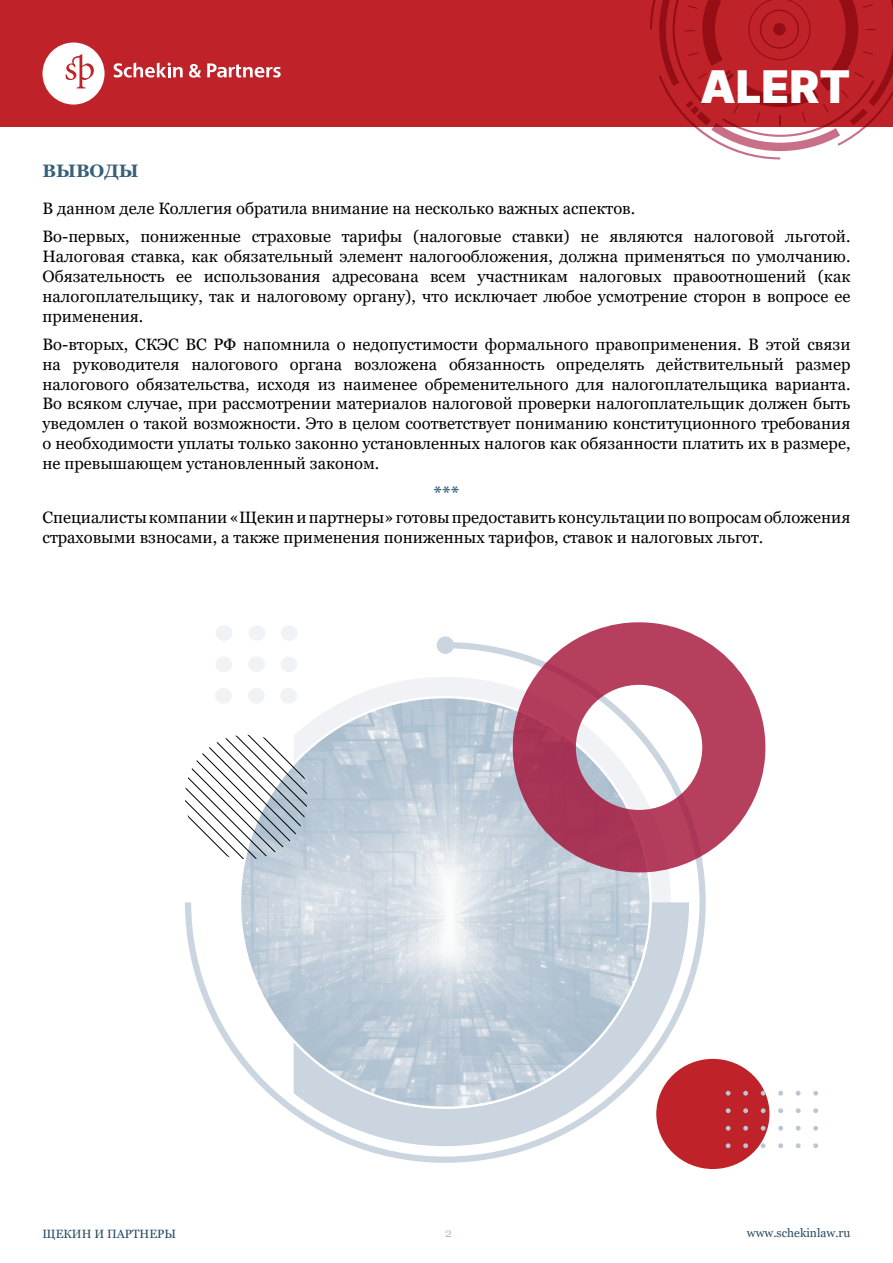
<style>
.page{position:relative;width:893px;height:1263px;background:#fff}
.page>*{position:absolute;margin:0;border:0;box-sizing:border-box;transform-origin:0 0}
.t1{font:45px "Inter";color:#fff}
.t2{font:700 18px "Georgia";color:#39607a}
.t3{font:16.5px/19.8px "Georgia";color:#000}
.t4{font:12px "Georgia";color:#284962}
.t5{font:12px "Georgia";color:#a8bdcc}
</style>
<div class="page">
<div style="left:0;top:0;width:893px;height:127px;background:#bf2228"></div>
<svg style="left:650px;top:0;width:243px;height:159px"></svg>
<svg style="left:43px;top:43px;width:62px;height:62px"></svg>
<svg style="left:189px;top:64px;width:12px;height:14px"></svg>
<svg style="left:207px;top:63px;width:74px;height:15px"></svg>
<svg style="left:114px;top:62px;width:69px;height:16px"></svg>
<div style="left:437px;top:636px;width:17px;height:18px;background:#cad5df;border-radius:50%"></div>
<svg style="left:185px;top:642px;width:521px;height:521px"></svg>
<svg style="left:185px;top:735px;width:122px;height:124px"></svg>
<div style="left:280px;top:688px;width:17px;height:16px;background:#eff3f6;border-radius:50%"></div>
<div style="left:248px;top:688px;width:17px;height:16px;background:#eff3f6;border-radius:50%"></div>
<div style="left:215px;top:688px;width:17px;height:16px;background:#eff3f6;border-radius:50%"></div>
<div style="left:281px;top:656px;width:16px;height:16px;background:#eff3f6;border-radius:50%"></div>
<div style="left:248px;top:656px;width:17px;height:16px;background:#eff3f6;border-radius:50%"></div>
<div style="left:215px;top:656px;width:17px;height:16px;background:#eff3f6;border-radius:50%"></div>
<div style="left:281px;top:625px;width:17px;height:16px;background:#eff3f6;border-radius:50%"></div>
<div style="left:249px;top:625px;width:16px;height:16px;background:#eff3f6;border-radius:50%"></div>
<div style="left:216px;top:625px;width:16px;height:16px;background:#eff3f6;border-radius:50%"></div>
<div style="left:656px;top:1059px;width:113px;height:110px;background:#bf2228;border-radius:50%"></div>
<svg style="left:507px;top:622px;width:259px;height:252px"></svg>
<svg style="left:813px;top:1091px;width:5px;height:4px"></svg>
<svg style="left:813px;top:1126px;width:5px;height:5px"></svg>
<svg style="left:813px;top:1108px;width:5px;height:5px"></svg>
<svg style="left:813px;top:1143px;width:5px;height:5px"></svg>
<svg style="left:743px;top:1091px;width:5px;height:4px"></svg>
<svg style="left:743px;top:1126px;width:5px;height:5px"></svg>
<svg style="left:743px;top:1108px;width:5px;height:5px"></svg>
<svg style="left:743px;top:1143px;width:5px;height:5px"></svg>
<svg style="left:778px;top:1091px;width:5px;height:4px"></svg>
<svg style="left:778px;top:1126px;width:5px;height:5px"></svg>
<svg style="left:778px;top:1108px;width:5px;height:5px"></svg>
<svg style="left:778px;top:1143px;width:5px;height:5px"></svg>
<svg style="left:796px;top:1091px;width:5px;height:4px"></svg>
<svg style="left:796px;top:1126px;width:5px;height:5px"></svg>
<svg style="left:796px;top:1108px;width:5px;height:5px"></svg>
<svg style="left:796px;top:1143px;width:5px;height:5px"></svg>
<svg style="left:726px;top:1091px;width:5px;height:4px"></svg>
<svg style="left:726px;top:1126px;width:5px;height:5px"></svg>
<svg style="left:726px;top:1108px;width:5px;height:5px"></svg>
<svg style="left:726px;top:1143px;width:5px;height:5px"></svg>
<svg style="left:761px;top:1091px;width:5px;height:4px"></svg>
<svg style="left:761px;top:1126px;width:5px;height:5px"></svg>
<svg style="left:761px;top:1108px;width:5px;height:5px"></svg>
<svg style="left:761px;top:1143px;width:5px;height:5px"></svg>
<h1 class="t1" style="left:700px;top:54px;width:152px">ALERT</h1>
<p class="t2" style="left:43px;top:160px;width:98px">ВЫВОДЫ</p>
<p class="t3" style="left:43px;top:195px;width:809px;line-height:28.3px">В данном деле Коллегия обратила внимание на несколько важных аспектов.<br>Во-первых, пониженные страховые тарифы (налоговые ставки) не являются налоговой льготой.</p>
<p class="t3" style="left:43px;top:247px;width:809px;text-align:justify">Налоговая ставка, как обязательный элемент налогообложения, должна применяться по умолчанию.<br>Обязательность ее использования адресована всем участникам налоговых правоотношений (как налогоплательщику, так и налоговому органу), что исключает любое усмотрение сторон в вопросе ее применения.</p>
<p class="t3" style="left:43px;top:335px;width:809px;text-align:justify">Во-вторых, СКЭС ВС РФ напомнила о недопустимости формального правоприменения. В этой связи на руководителя налогового органа возложена обязанность определять действительный размер налогового обязательства, исходя из наименее обременительного для налогоплательщика варианта.<br>Во всяком случае, при рассмотрении материалов налоговой проверки налогоплательщик должен быть уведомлен о такой возможности. Это в целом соответствует пониманию конституционного требования о необходимости уплаты только законно установленных налогов как обязанности платить их в размере, не превышающем установленный законом.</p>
<p class="t2" style="left:433px;top:481px;width:28px">***</p>
<p class="t3" style="left:43px;top:508px;width:809px">Специалисты компании «Щекин и партнеры» готовы предоставить консультации по вопросам обложения страховыми взносами, а также применения пониженных тарифов, ставок и налоговых льгот.</p>
<p class="t4" style="left:43px;top:1226px;width:135px">ЩЕКИН И ПАРТНЕРЫ</p>
<p class="t5" style="left:445px;top:1226px;width:8px">2</p>
<p class="t4" style="left:747px;top:1226px;width:105px">www.schekinlaw.ru</p>
</div>
